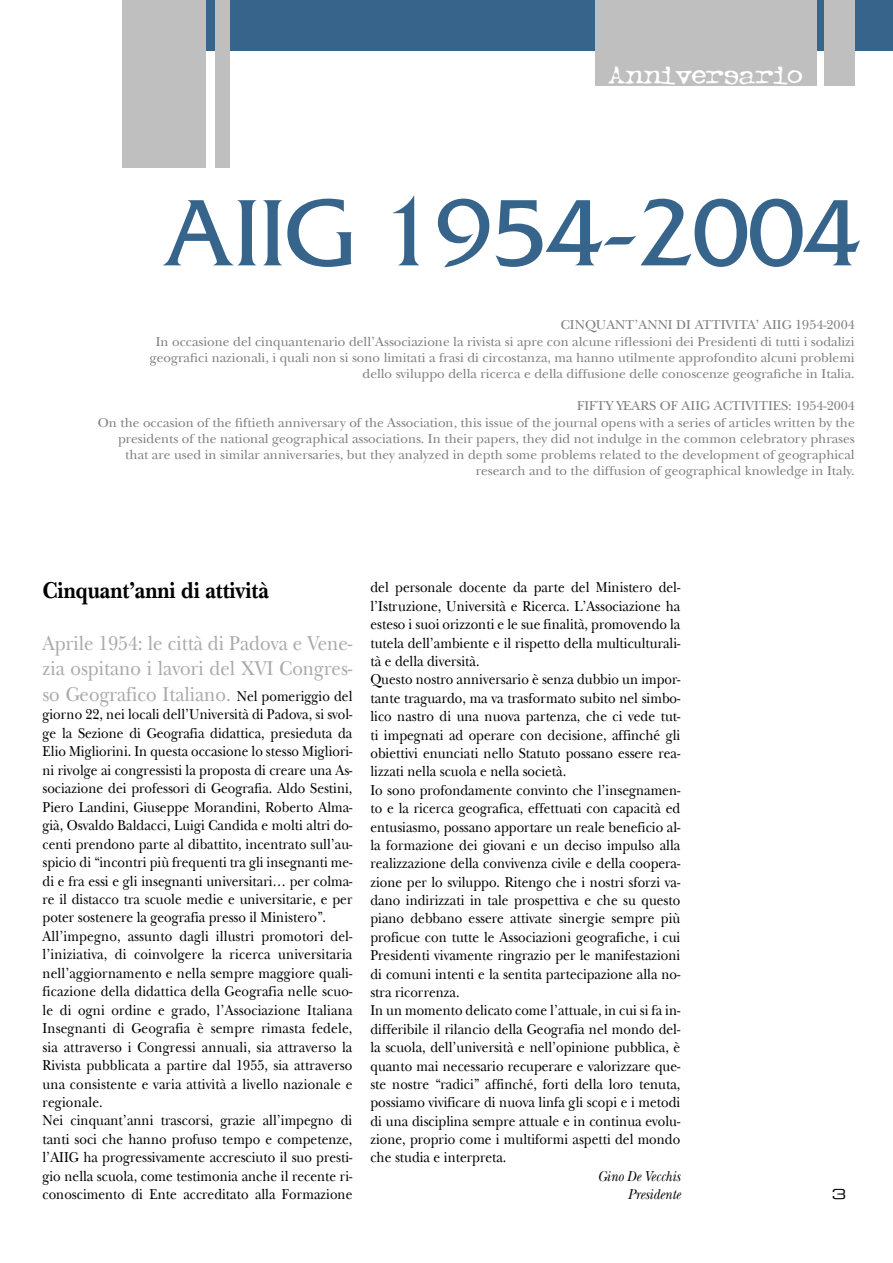
<style>
.page{position:relative;width:893px;height:1263px;background:#fff}
.page>*{position:absolute;margin:0;border:0;box-sizing:border-box;transform-origin:0 0}
.t1{font:99px "Friz Quadrata";color:#36648b}
.t2{font:28.5px "Typewriter Oldstyle";color:#fff;scale:1.2 1}
.t3{font:700 24px "New Baskerville";color:#000;scale:.9 1}
.t4{font:21px/25.7px "New Baskerville";color:#aaa;text-align:justify;scale:.9 1}
.t5{font:15px/18.5px "New Baskerville";color:#000;scale:.9 1}
.t6{font:italic 15px/18.5px "New Baskerville";color:#000;text-align:right;scale:.9 1}
.t7{font:13.5px/16.2px "New Baskerville";color:#7f7f7f;text-align:right}
.t8{font:13.5px "Eurostile Extended Two";color:#000;scale:1.11 1}
.s1{font-size:15px;color:#000}
</style>
<div class="page">
<div style="left:123px;top:0;width:770px;height:51px;background:#36648b"></div>
<div style="left:215px;top:0;width:15px;height:168px;background:#bfbfbf"></div>
<div style="left:123px;top:0;width:83px;height:168px;background:#bfbfbf"></div>
<div style="left:595px;top:0;width:222px;height:86px;background:#bfbfbf"></div>
<div style="left:824px;top:0;width:30px;height:86px;background:#bfbfbf"></div>
<h2 class="t2" style="left:609px;top:58px;width:164px">Anniversario</h2>
<h1 class="t1" style="left:163px;top:175px;width:698px">AIIG 1954-2004</h1>
<p class="t7" style="left:150px;top:317px;width:706px">CINQUANT’ANNI DI ATTIVITA’ AIIG 1954-2004<br>In occasione del cinquantenario dell’Associazione la rivista si apre con alcune riflessioni dei Presidenti di tutti i sodalizi geografici nazionali, i quali non si sono limitati a frasi di circostanza, ma hanno utilmente approfondito alcuni problemi dello sviluppo della ricerca e della diffusione delle conoscenze geografiche in Italia.</p>
<p class="t7" style="left:98px;top:398px;width:758px">FIFTY YEARS OF AIIG ACTIVITIES: 1954-2004<br>On the occasion of the fiftieth anniversary of the Association, this issue of the journal opens with a series of articles written by the presidents of the national geographical associations. In their papers, they did not indulge in the common celebratory phrases that are used in similar anniversaries, but they analyzed in depth some problems related to the development of geographical research and to the diffusion of geographical knowledge in Italy.</p>
<h3 class="t3" style="left:43px;top:576px;width:253px">Cinquant’anni di attività</h3>
<h3 class="t4" style="left:43px;top:630px;width:346px">Aprile 1954: le città di Padova e Vene&shy;zia ospitano i lavori del XVI Congres&shy;so Geografico Italiano. <span class="s1">Nel pomeriggio del</span></h3>
<p class="t5" style="left:43px;top:705px;width:346px">giorno 22, nei locali dell’Università di Padova, si svol&shy;ge la Sezione di Geografia didattica, presieduta da Elio Migliorini. In questa occasione lo stesso Migliori&shy;ni rivolge ai congressisti la proposta di creare una As&shy;sociazione dei professori di Geografia. Aldo Sestini, Piero Landini, Giuseppe Morandini, Roberto Alma&shy;già, Osvaldo Baldacci, Luigi Candida e molti altri do&shy;centi prendono parte al dibattito, incentrato sull’au&shy;spicio di “incontri più frequenti tra gli insegnanti me&shy;di e fra essi e gli insegnanti universitari… per colma&shy;re il distacco tra scuole medie e universitarie, e per poter sostenere la geografia presso il Ministero”.<br>All’impegno, assunto dagli illustri promotori del&shy;l’iniziativa, di coinvolgere la ricerca universitaria nell’aggiornamento e nella sempre maggiore quali&shy;ficazione della didattica della Geografia nelle scuo&shy;le di ogni ordine e grado, l’Associazione Italiana Insegnanti di Geografia è sempre rimasta fedele, sia attraverso i Congressi annuali, sia attraverso la Rivista pubblicata a partire dal 1955, sia attraverso una consistente e varia attività a livello nazionale e regionale.<br>Nei cinquant’anni trascorsi, grazie all’impegno di tanti soci che hanno profuso tempo e competenze, l’AIIG ha progressivamente accresciuto il suo presti&shy;gio nella scuola, come testimonia anche il recente ri&shy;conoscimento di Ente accreditato alla Formazione</p>
<p class="t5" style="left:370px;top:578px;width:346px">del personale docente da parte del Ministero del&shy;l’Istruzione, Università e Ricerca. L’Associazione ha esteso i suoi orizzonti e le sue finalità, promovendo la tutela dell’ambiente e il rispetto della multiculturali&shy;tà e della diversità.<br>Questo nostro anniversario è senza dubbio un impor&shy;tante traguardo, ma va trasformato subito nel simbo&shy;lico nastro di una nuova partenza, che ci vede tut&shy;ti impegnati ad operare con decisione, affinché gli obiettivi enunciati nello Statuto possano essere rea&shy;lizzati nella scuola e nella società.<br>Io sono profondamente convinto che l’insegnamen&shy;to e la ricerca geografica, effettuati con capacità ed entusiasmo, possano apportare un reale beneficio al&shy;la formazione dei giovani e un deciso impulso alla realizzazione della convivenza civile e della coopera&shy;zione per lo sviluppo. Ritengo che i nostri sforzi va&shy;dano indirizzati in tale prospettiva e che su questo piano debbano essere attivate sinergie sempre più proficue con tutte le Associazioni geografiche, i cui Presidenti vivamente ringrazio per le manifestazioni di comuni intenti e la sentita partecipazione alla no&shy;stra ricorrenza.<br>In un momento delicato come l’attuale, in cui si fa in&shy;differibile il rilancio della Geografia nel mondo del&shy;la scuola, dell’università e nell’opinione pubblica, è quanto mai necessario recuperare e valorizzare que&shy;ste nostre “radici” affinché, forti della loro tenuta, possiamo vivificare di nuova linfa gli scopi e i metodi di una disciplina sempre attuale e in continua evolu&shy;zione, proprio come i multiformi aspetti del mondo che studia e interpreta.</p>
<p class="t6" style="left:597px;top:1167px;width:94px">Gino De Vecchis<br>Presidente</p>
<p class="t8" style="left:832px;top:1185px;width:15px">3</p>
</div>
